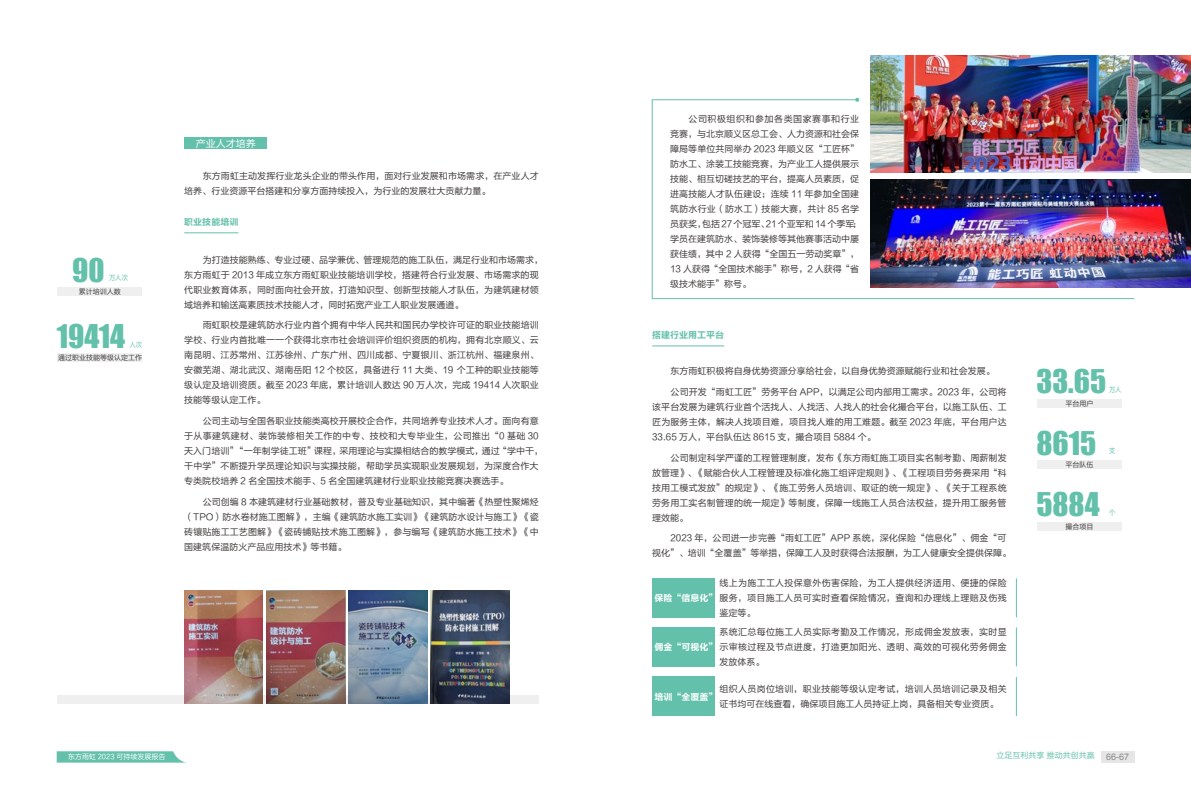
<style>
.page{position:relative;width:1191px;height:808px;background:#fff}
.page>*{position:absolute;margin:0;border:0;box-sizing:border-box;transform-origin:0 0}
.t1{font:30px/61.5px "Impact";color:#63c0ab}
.t2{font:10px "FZLTHJW GB1 0";color:#fff}
.t3{font:9px/15px "FZLTHJW GB1 0";letter-spacing:.01em;color:#3e3a39}
.t4{font:9px/19.3px "FZLTHJW GB1 0";letter-spacing:.03em;color:#3e3a39}
.t5{font:9px "FZLTHJW GB1 0";letter-spacing:.035em;color:#3e3a39}
.t6{font:9px "FZLTCHJW GB1 0";color:#63c0ab}
.t7{font:9px "FZLTCHJW GB1 0";color:#fff}
.t8{font:9px "Arial";color:#898989}
.t9{font:8px "FZLTHJW GB1 0";color:#63c0ab}
.t10{font:7px "FZLTHJW GB1 0";color:#3e3a39}
.t11{font:7px "FZLTHJW GB1 0";color:#fff}
.t12{font:7px "FZLTHJW GB1 0";letter-spacing:-.005em;color:#63c0ab;scale:.9 1}
.s1{font-family:"FZLTCHJW GB1 0";color:#fff}
.s2{font-family:"Arial";font-size:9px;color:#898989}
</style>
<div class="page">
<div style="left:57px;top:695px;width:481px;height:9px;background:#efefef"></div>
<div style="left:652px;top:578px;width:62px;height:39px;background:#63c0ab"></div>
<hr style="left:1016px;top:578px;width:1px;height:39px;background:#63c0ab">
<hr style="left:1016px;top:627px;width:1px;height:39px;background:#63c0ab">
<hr style="left:1016px;top:677px;width:1px;height:39px;background:#63c0ab">
<div style="left:652px;top:628px;width:62px;height:39px;background:#63c0ab"></div>
<div style="left:652px;top:677px;width:62px;height:39px;background:#63c0ab"></div>
<div style="left:184px;top:138px;width:83px;height:11px;background:#63c0ab"></div>
<hr style="left:184px;top:233px;width:54px;height:1px;background:#63c0ab">
<hr style="left:652px;top:346px;width:72px;height:1px;background:#63c0ab">
<svg style="left:651px;top:99px;width:484px;height:201px"></svg>
<svg style="left:855px;top:98px;width:4px;height:4px"></svg>
<div style="left:1037px;top:399px;width:84px;height:9px;background:#efefef"></div>
<div style="left:1037px;top:461px;width:84px;height:8px;background:#efefef"></div>
<div style="left:1037px;top:522px;width:84px;height:8px;background:#efefef"></div>
<svg style="left:57px;top:751px;width:129px;height:12px;background:#75c7b4"></svg>
<div style="left:1101px;top:751px;width:33px;height:12px;background:#e6e6e6"></div>
<img style="left:184px;top:591px;width:79px;height:113px">
<img style="left:266px;top:591px;width:79px;height:113px">
<img style="left:349px;top:591px;width:78px;height:113px">
<img style="left:431px;top:591px;width:78px;height:113px">
<img style="left:870px;top:179px;width:321px;height:109px">
<img style="left:870px;top:55px;width:321px;height:117px">
<div style="left:57px;top:287px;width:85px;height:9px;background:#efefef"></div>
<div style="left:57px;top:354px;width:85px;height:8px;background:#efefef"></div>
<h1 class="t1" style="left:72px;top:238px;width:34px">90</h1>
<p class="t12" style="left:109px;top:274px;width:22px">万人次</p>
<p class="t10" style="left:79px;top:288px;width:43px">累计培训人数</p>
<h1 class="t1" style="left:57px;top:305px;width:70px">19414</h1>
<p class="t12" style="left:129px;top:340px;width:16px">人次</p>
<p class="t10" style="left:58px;top:354px;width:85px">通过职业技能等级认定工作</p>
<p class="t2" style="left:196px;top:138px;width:61px">产业人才培养</p>
<p class="t3" style="left:184px;top:168px;width:356px;text-indent:18px">东方雨虹主动发挥行业龙头企业的带头作用，面对行业发展和市场需求，在产业人才培养、行业资源平台搭建和分享方面持续投入，为行业的发展壮大贡献力量。</p>
<p class="t6" style="left:184px;top:217px;width:55px">职业技能培训</p>
<p class="t3" style="left:184px;top:252px;width:360px;text-indent:18px">为打造技能熟练、专业过硬、品学兼优、管理规范的施工队伍，满足行业和市场需求，东方雨虹于 2013 年成立东方雨虹职业技能培训学校，搭建符合行业发展、市场需求的现代职业教育体系，同时面向社会开放，打造知识型、创新型技能人才队伍，为建筑建材领域培养和输送高素质技术技能人才，同时拓宽产业工人职业发展通道。</p>
<p class="t3" style="left:184px;top:318px;width:356px;text-align:justify;text-indent:18px">雨虹职校是建筑防水行业内首个拥有中华人民共和国民办学校许可证的职业技能培训学校、行业内首批唯一一个获得北京市社会培训评价组织资质的机构，拥有北京顺义、云南昆明、江苏常州、江苏徐州、广东广州、四川成都、宁夏银川、浙江杭州、福建泉州、安徽芜湖、湖北武汉、湖南岳阳 12 个校区，具备进行 11 大类、19 个工种的职业技能等级认定及培训资质。截至 2023 年底，累计培训人数达 90 万人次，完成 19414 人次职业技能等级认定工作。</p>
<p class="t3" style="left:184px;top:414px;width:360px;text-indent:18px">公司主动与全国各职业技能类高校开展校企合作，共同培养专业技术人才。面向有意于从事建筑建材、装饰装修相关工作的中专、技校和大专毕业生，公司推出“0 基础 30天入门培训”“一年制学徒工班”课程，采用理论与实操相结合的教学模式，通过“学中干，干中学”不断提升学员理论知识与实操技能，帮助学员实现职业发展规划，为深度合作大专类院校培养 2 名全国技术能手、5 名全国建筑建材行业职业技能竞赛决赛选手。</p>
<p class="t3" style="left:184px;top:494px;width:356px;text-align:justify;text-indent:18px">公司创编 8 本建筑建材行业基础教材，普及专业基础知识，其中编著《热塑性聚烯烃（TPO）防水卷材施工图解》，主编《建筑防水施工实训》《建筑防水设计与施工》《瓷砖镶贴施工工艺图解》《瓷砖铺贴技术施工图解》，参与编写《建筑防水施工技术》《中国建筑保温防火产品应用技术》等书籍。</p>
<p class="t3" style="left:670px;top:111px;width:193px;text-indent:18px">公司积极组织和参加各类国家赛事和行业竞赛，与北京顺义区总工会、人力资源和社会保障局等单位共同举办 2023 年顺义区“工匠杯”防水工、涂装工技能竞赛，为产业工人提供展示技能、相互切磋技艺的平台，提高人员素质，促进高技能人才队伍建设；连续 11 年参加全国建筑防水行业（防水工）技能大赛，共计 85 名学员获奖，包括 27 个冠军、21 个亚军和 14 个季军；学员在建筑防水、装饰装修等其他赛事活动中屡获佳绩，其中 2 人获得“全国五一劳动奖章”，<br>13 人获得“全国技术能手”称号，2 人获得“省级技术能手”称号。</p>
<p class="t6" style="left:652px;top:330px;width:73px">搭建行业用工平台</p>
<p class="t3" style="left:670px;top:364px;width:325px">东方雨虹积极将自身优势资源分享给社会，以自身优势资源赋能行业和社会发展。</p>
<p class="t3" style="left:652px;top:385px;width:356px;text-align:justify;text-indent:18px">公司开发“雨虹工匠”劳务平台 APP，以满足公司内部用工需求。2023 年，公司将该平台发展为建筑行业首个活找人、人找活、人找人的社会化撮合平台，以施工队伍、工匠为服务主体，解决人找项目难，项目找人难的用工难题。截至 2023 年底，平台用户达33.65 万人，平台队伍达 8615 支，撮合项目 5884 个。</p>
<p class="t3" style="left:652px;top:450px;width:356px;text-align:justify;text-indent:18px">公司制定科学严谨的工程管理制度，发布《东方雨虹施工项目实名制考勤、周薪制发放管理》、《赋能合伙人工程管理及标准化施工组评定规则》、《工程项目劳务费采用“科技用工模式发放”的规定》、《施工劳务人员培训、取证的统一规定》、《关于工程系统劳务用工实名制管理的统一规定》等制度，保障一线施工人员合法权益，提升用工服务管理效能。</p>
<p class="t3" style="left:652px;top:531px;width:360px;text-indent:18px">2023 年，公司进一步完善“雨虹工匠”APP 系统，深化保险“信息化”、佣金“可视化”、培训“全覆盖”等举措，保障工人及时获得合法报酬，为工人健康安全提供保障。</p>
<p class="t4" style="left:719px;top:573px;width:289px">线上为施工工人投保意外伤害保险，为工人提供经济适用、便捷的保险</p>
<p class="t4" style="left:719px;top:603px;width:289px">鉴定等。<br>系统汇总每位施工人员实际考勤及工作情况，形成佣金发放表，实时显</p>
<p class="t3" style="left:719px;top:655px;width:46px">发放体系。</p>
<p class="t4" style="left:719px;top:682px;width:289px;line-height:15px">组织人员岗位培训，职业技能等级认定考试，培训人员培训记录及相关证书均可在线查看，确保项目施工人员持证上岗，具备相关专业资质。</p>
<p class="t4" style="left:654px;top:588px;width:354px"><span class="s1">保险“信息化”</span> 服务，项目施工人员可实时查看保险情况，查询和办理线上理赔及伤残</p>
<p class="t5" style="left:654px;top:642px;width:354px"><span class="s1">佣金“可视化”</span> 示审核过程及节点进度，打造更加阳光、透明、高效的可视化劳务佣金</p>
<p class="t7" style="left:654px;top:692px;width:64px">培训“全覆盖”</p>
<h1 class="t1" style="left:1036px;top:350px;width:71px">33.65<br>8615<br>5884</h1>
<p class="t12" style="left:1109px;top:386px;width:15px">万人</p>
<p class="t10" style="left:1065px;top:400px;width:29px">平台用户</p>
<p class="t12" style="left:1109px;top:447px;width:9px">支</p>
<p class="t10" style="left:1065px;top:461px;width:29px">平台队伍</p>
<p class="t12" style="left:1109px;top:509px;width:9px">个</p>
<p class="t10" style="left:1065px;top:523px;width:29px">撮合项目</p>
<p class="t11" style="left:68px;top:753px;width:99px">东方雨虹 2023 可持续发展报告</p>
<p class="t9" style="left:996px;top:751px;width:134px">立足互利共享 推动共创共赢 <span class="s2">66-67</span></p>
<p class="t8" style="left:1111px;top:751px;width:20px">8 9</p>
</div>
